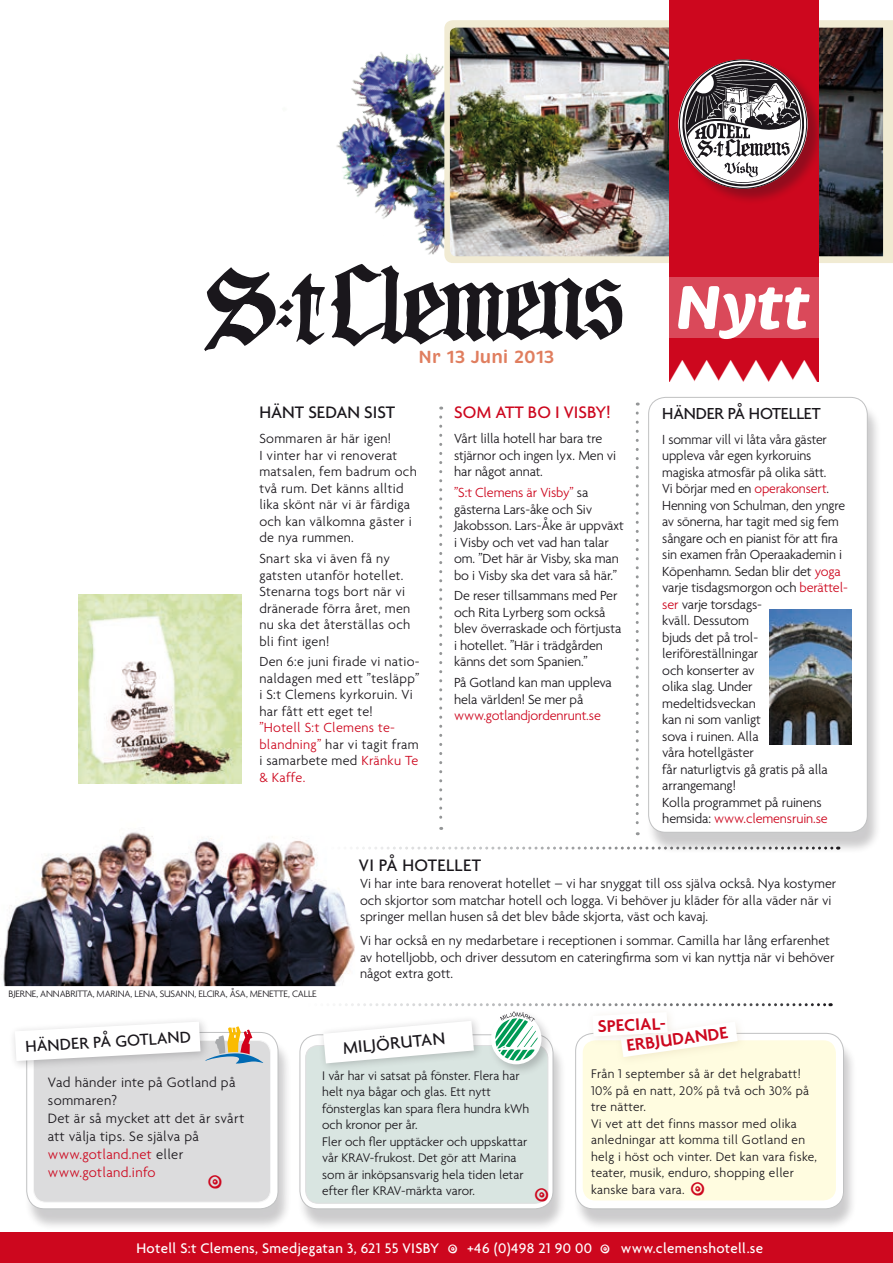
<style>
.page{position:relative;width:893px;height:1263px;background:#fff}
.page>*{position:absolute;margin:0;border:0;box-sizing:border-box;transform-origin:0 0}
.t1{font:italic 700 63px "Brevia";color:#fff}
.t2{font:32.85px "Zapf Dingbats ITC";color:#fff}
.t3{font:18px "Agenda";letter-spacing:.02em;color:#1a171c}
.t4{font:600 18px "Agenda";color:#cd071e}
.t5{font:18px "Agenda";color:#cd071e}
.t6{font:600 18px "Brevia";color:#e07e5f}
.t7{font:17.25px "Agenda";letter-spacing:-.01em;color:#1a171c}
.t8{font:15px "Agenda";letter-spacing:.02em;color:#fff}
.t9{font:300 14.7px/18px "Agenda";letter-spacing:.02em;color:#1a171c}
.t10{font:300 14.25px/16.5px "Agenda";letter-spacing:-.01em;color:#1a171c}
.t11{font:300 14.25px/16.5px "Agenda";letter-spacing:.02em;color:#1a171c}
.t12{font:300 14.25px/16.5px "Agenda";letter-spacing:.02em;color:#cd071e}
.t13{font:300 14.25px "Agenda";letter-spacing:-.01em;color:#cd071e}
.t14{font:300 13.5px/16.5px "Agenda";color:#1a171c}
.t15{font:300 13.5px/16.5px "Agenda";letter-spacing:.02em;color:#1a171c}
.t16{font:13.5px/16.5px "Agenda";letter-spacing:-.01em;color:#1a171c}
.t17{font:300 10.05px "Agenda";letter-spacing:-.02em;color:#1a171c}
.s1{color:#1a171c}
.s2{color:#cd071e}
</style>
<div class="page">
<img style="left:336px;top:52px;width:108px;height:203px">
<img style="left:1px;top:832px;width:354px;height:154px">
<svg style="left:331px;top:264px;width:292px;height:83px"></svg>
<svg style="left:204px;top:267px;width:121px;height:84px"></svg>
<div style="left:0;top:1232px;width:893px;height:31px;background:#cd071e"></div>
<div style="left:573px;top:1039px;width:284px;height:192px;background:#1a171c;opacity:.22"></div>
<div style="left:576px;top:1033px;width:267px;height:176px;background:#fff;border-radius:18px"></div>
<div style="left:575px;top:1033px;width:269px;height:176px;border:1px solid #c0c1c2;border-radius:18px"></div>
<div style="left:583px;top:1040px;width:253px;height:160px;background:#fffce0;border-radius:13px"></div>
<div style="left:297px;top:1040px;width:270px;height:191px;background:#1a171c;opacity:.22"></div>
<svg style="left:300px;top:1035px;width:253px;height:174px"></svg>
<div style="left:300px;top:1035px;width:253px;height:174px;border:1px solid #c0c1c2;border-radius:18px"></div>
<div style="left:306px;top:1045px;width:242px;height:158px;background:#d9e5e1;border-radius:13px"></div>
<div style="left:305px;top:1045px;width:243px;height:158px;border:1px solid #c0c1c2;border-radius:13px"></div>
<div style="left:317px;top:1015px;width:166px;height:58px;background:#1a171c;opacity:.22"></div>
<div style="left:24px;top:1038px;width:268px;height:193px;background:#1a171c;opacity:.22"></div>
<div style="left:27px;top:1032px;width:251px;height:177px;background:#fff;border-radius:18px"></div>
<div style="left:27px;top:1032px;width:251px;height:177px;border:1px solid #c0c1c2;border-radius:18px"></div>
<div style="left:33px;top:1040px;width:238px;height:162px;background:#dcdcdd;border-radius:13px"></div>
<div style="left:33px;top:1040px;width:238px;height:162px;border:1px solid #c0c1c2;border-radius:13px"></div>
<div style="left:9px;top:1015px;width:201px;height:56px;background:#1a171c;opacity:.22"></div>
<svg style="left:15px;top:1021px;width:248px;height:42px"></svg>
<div style="left:488px;top:1010px;width:66px;height:67px;background:#1a171c;opacity:.22"></div>
<svg style="left:444px;top:20px;width:449px;height:243px;background:#ece6cf"></svg>
<img style="left:450px;top:28px;width:433px;height:228px">
<div style="left:669px;top:0;width:149px;height:382px;background:#cd071e"></div>
<div style="left:679px;top:60px;width:145px;height:146px;background:#1a171c;opacity:.33"></div>
<svg style="left:681px;top:60px;width:126px;height:128px;background:#9c787e"></svg>
<div style="left:669px;top:277px;width:150px;height:61px;background:#da495a"></div>
<svg style="left:320px;top:846px;width:326px;height:3px"></svg>
<div style="left:646px;top:403px;width:235px;height:451px;background:#1a171c;opacity:.22"></div>
<div style="left:649px;top:397px;width:218px;height:435px;background:#fff;border-radius:17px"></div>
<div style="left:648px;top:397px;width:219px;height:435px;border:1px solid #c0c1c2;border-radius:17px"></div>
<svg style="left:303px;top:1003px;width:528px;height:60px"></svg>
<svg style="left:439px;top:417px;width:3px;height:413px"></svg>
<svg style="left:636px;top:413px;width:3px;height:422px"></svg>
<img style="left:78px;top:594px;width:163px;height:190px">
<img style="left:770px;top:609px;width:82px;height:136px">
<svg style="left:539px;top:1188px;width:9px;height:13px"></svg>
<p class="t6" style="left:419px;top:346px;width:137px">Nr 13 Juni 2013</p>
<p class="t3" style="left:259px;top:402px;width:134px">Hänt sedan sist</p>
<p class="t11" style="left:259px;top:430px;width:159px">Sommaren är här igen!<br>I vinter har vi renoverat matsalen, fem badrum och två rum. Det känns alltid lika skönt när vi är färdiga och kan välkomna gäster i de nya rummen.</p>
<p class="t11" style="left:259px;top:550px;width:152px">Snart ska vi även få ny gatsten utanför hotellet.<br>Stenarna togs bort när vi dränerade förra året, men nu ska det återställas och bli fint igen!</p>
<p class="t11" style="left:259px;top:653px;width:162px">Den 6:e juni firade vi natio&shy;naldagen med ett ”tesläpp” i S:t Clemens kyrkoruin. Vi har fått ett eget te!</p>
<p class="t12" style="left:259px;top:719px;width:161px">”Hotell S:t Clemens te&shy;blandning” <span class="s1">har vi tagit fram i samarbete med</span> Kränku Te &amp; Kaffe.</p>
<p class="t5" style="left:454px;top:402px;width:158px">Som att bo i visby!</p>
<p class="t10" style="left:454px;top:430px;width:164px">Vårt lilla hotell har bara tre stjärnor och ingen lyx. Men vi har något annat.</p>
<p class="t10" style="left:454px;top:484px;width:171px"><span class="s2">”S:t Clemens är Visby”</span> sa gästerna Lars-åke och Siv<br>Jakobsson. Lars-Åke är uppväxt i Visby och vet vad han talar om. ”Det här är Visby, ska man bo i Visby ska det vara så här.”</p>
<p class="t10" style="left:454px;top:587px;width:169px">De reser tillsammans med Per och Rita Lyrberg som också blev överraskade och förtjusta i hotellet. ”Här i trädgården känns det som Spanien.”</p>
<p class="t10" style="left:454px;top:674px;width:159px">På Gotland kan man uppleva hela världen! Se mer på</p>
<p class="t13" style="left:454px;top:707px;width:148px">www.gotlandjordenrunt.se</p>
<p class="t3" style="left:359px;top:854px;width:56px">VIPÅHOT</p>
<p class="t3" style="left:437px;top:854px;width:45px">ELLET</p>
<h1 class="t1" style="left:675px;top:268px;width:137px">Nytt</h1>
<h2 class="t2" style="left:668px;top:359px;width:153px">▲▲▲▲▲▲</h2>
<p class="t7" style="left:662px;top:403px;width:98px">HÄNDER PÅ HOT</p>
<p class="t7" style="left:781px;top:403px;width:41px">ELLET</p>
<p class="t10" style="left:662px;top:430px;width:187px">I sommar vill vi låta våra gäster uppleva vår egen kyrkoruins magiska atmosfär på olika sätt.<br>Vi börjar med en <span class="s2">operakonsert</span>.<br>Henning von Schulman, den yngre av sönerna, har tagit med sig fem sångare och en pianist för att fira sin examen från Operaakademin i<br>Köpenhamn. Sedan blir det <span class="s2">yoga </span>varje tisdagsmorgon och <span class="s2">berättel&shy;ser</span> varje torsdags-<br>kväll. Dessutom<br>bjuds det på trol&shy;leriföreställningar<br>och konserter av<br>olika slag. Under medeltidsveckan<br>kan ni som vanligt<br>sova i ruinen. Alla<br>våra hotellgäster<br>får naturligtvis gå gratis på alla arrangemang!<br>Kolla programmet på ruinens hemsida: <span class="s2">www.clemensruin.se</span></p>
<p class="t17" style="left:9px;top:988px;width:11px">Bjerne</p>
<p class="t17" style="left:36px;top:988px;width:16px">, Annabritta</p>
<p class="t17" style="left:93px;top:988px;width:18px">, Marina</p>
<p class="t17" style="left:131px;top:988px;width:41px">, LENA, Susann</p>
<p class="t17" style="left:194px;top:988px;width:14px">, Elcira</p>
<p class="t17" style="left:226px;top:988px;width:39px">, Åsa, Menette</p>
<p class="t17" style="left:288px;top:988px;width:16px">, Calle</p>
<p class="t10" style="left:360px;top:875px;width:478px">Vi har inte bara renoverat hotellet – vi har snyggat till oss själva också. Nya kostymer och skjortor som matchar hotell och logga. Vi behöver ju kläder för alla väder när vi springer mellan husen så det blev både skjorta, väst och kavaj.</p>
<p class="t10" style="left:360px;top:932px;width:476px">Vi har också en ny medarbetare i receptionen i sommar. Camilla har lång erfarenhet av hotelljobb, och driver dessutom en cateringfirma som vi kan nyttja när vi behöver något extra gott.</p>
<p class="t4" style="left:597px;top:1015px;width:73px;rotate:-3deg">SPECIAL-</p>
<p class="t7" style="left:25px;top:1036px;width:33px;rotate:-4deg">händer</p>
<p class="t7" style="left:92px;top:1032px;width:85px;rotate:-4deg">på gotland</p>
<p class="t4" style="left:625px;top:1034px;width:104px;rotate:-7deg">erbjudande</p>
<p class="t3" style="left:342px;top:1037px;width:104px;rotate:-5deg">MI LJÖRUTA N</p>
<p class="t14" style="left:322px;top:1067px;width:209px">I vår har vi satsat på fönster. Flera har helt nya bågar och glas. Ett nytt fönsterglas kan spara flera hundra kWh och kronor per år.<br>Fler och fler upptäcker och uppskattar vår KRAV-frukost. Det gör att Marina som är inköpsansvarig hela tiden letar efter fler KRAV-märkta varor.</p>
<p class="t15" style="left:591px;top:1065px;width:228px">Från 1 september så är det helgrabatt!<br>10% på en natt, 20% på två och 30% på tre nätter.<br>Vi vet att det finns massor med olika anledningar att komma till Gotland en helg i höst och vinter. Det kan vara fiske, teater, musik, enduro, shopping eller kanske bara vara.</p>
<p class="t16" style="left:43px;top:1073px;width:197px">Nu är det Ledlampor som gäller. Alla</p>
<p class="t16" style="left:43px;top:1106px;width:196px">LED som kräver minimalt med energi</p>
<p class="t16" style="left:43px;top:1123px;width:182px">– och vi kan få slösa med ljus hela december.</p>
<p class="t9" style="left:48px;top:1073px;width:198px">Vad händer inte på Gotland på sommaren?<br>Det är så mycket att det är svårt att välja tips. Se själva på <span class="s2">www.gotland.net</span> eller <span class="s2">www.gotland.info</span></p>
<p class="t16" style="left:43px;top:1113px;width:182px">– och vi kan få slösa med ljus hela december.</p>
<p class="t8" style="left:137px;top:1239px;width:295px">Hotell S:t Clemens, Smedjegatan 3, 621 55 VI SBY</p>
<p class="t8" style="left:467px;top:1239px;width:126px">+46 (0)498 21 90 00</p>
<p class="t8" style="left:621px;top:1239px;width:144px">www.clemenshotell.se</p>
</div>
